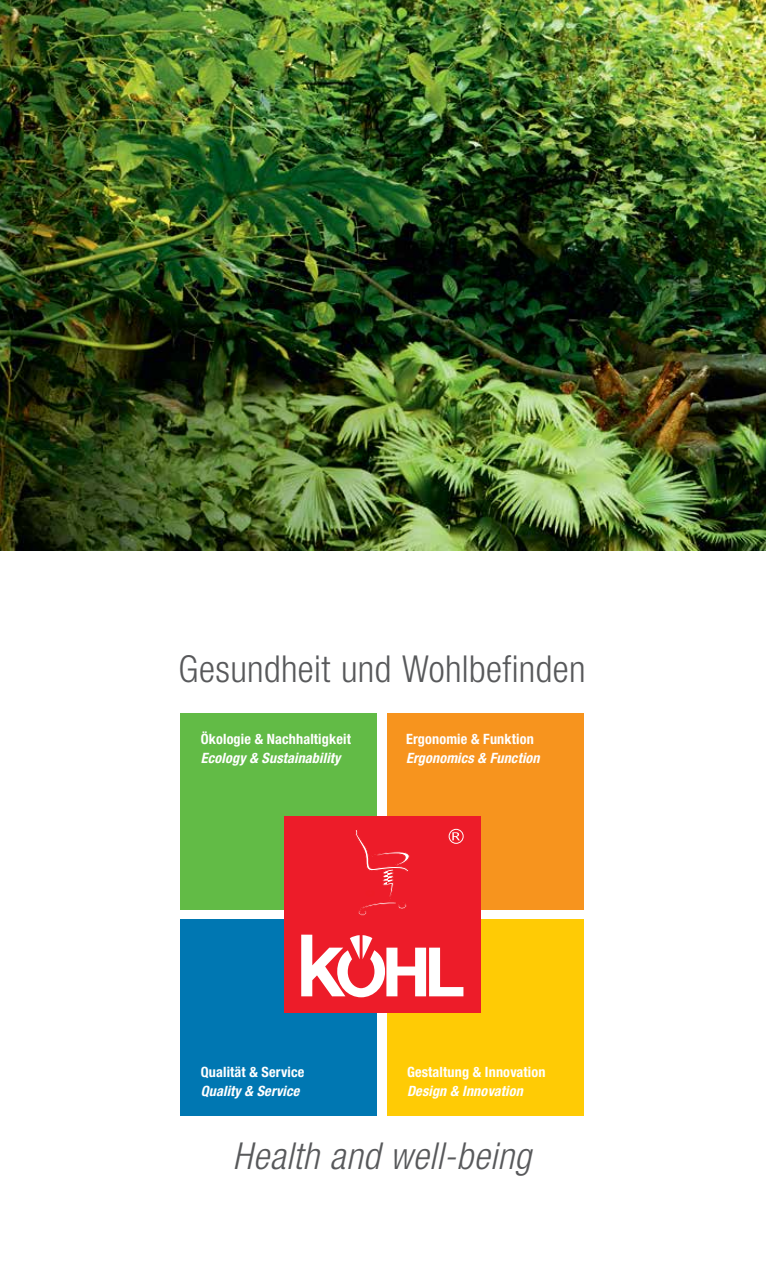
<style>
.page{position:relative;width:766px;height:1263px;background:#fff}
.page>*{position:absolute;margin:0;border:0;box-sizing:border-box;transform-origin:0 0}
.t1{font:300 condensed 37.2px "Helvetica Neue LT";letter-spacing:.01em;color:#58595b}
.t2{font:italic 300 condensed 37.2px "Helvetica Neue LT";letter-spacing:.015em;color:#58595b}
.t3{font:700 condensed 14.25px "Helvetica Neue LT";letter-spacing:.01em;color:#fff}
.t4{font:italic 700 condensed 14.25px "Helvetica Neue LT";letter-spacing:.01em;color:#fff}
</style>
<div class="page">
<img style="left:0;top:0;width:765px;height:551px">
<div style="left:181px;top:713px;width:196px;height:196px;background:#62bb46"></div>
<div style="left:181px;top:919px;width:196px;height:197px;background:#0077b2"></div>
<div style="left:387px;top:713px;width:196px;height:196px;background:#f7941e"></div>
<div style="left:387px;top:919px;width:196px;height:197px;background:#ffcb05"></div>
<div style="left:284px;top:816px;width:196px;height:197px;background:#ed1c29"></div>
<svg style="left:452px;top:832px;width:8px;height:8px"></svg>
<div style="left:448px;top:829px;width:15px;height:15px;border:1px solid #fff;border-radius:50%"></div>
<svg style="left:301px;top:935px;width:162px;height:62px"></svg>
<svg style="left:355px;top:830px;width:55px;height:86px"></svg>
<h1 class="t1" style="left:178px;top:647px;width:408px">Gesundheit und Wohlbefinden</h1>
<p class="t3" style="left:201px;top:730px;width:151px">Ökologie &amp; Nachhaltigkeit</p>
<p class="t4" style="left:201px;top:749px;width:141px">Ecology &amp; Sustainability</p>
<p class="t3" style="left:406px;top:730px;width:129px">Ergonomie &amp; Funktion</p>
<p class="t4" style="left:406px;top:749px;width:135px">Ergonomics &amp; Function</p>
<p class="t3" style="left:201px;top:1063px;width:105px">Qualität &amp; Service</p>
<p class="t4" style="left:201px;top:1082px;width:100px">Quality &amp; Service</p>
<p class="t3" style="left:407px;top:1063px;width:140px">Gestaltung &amp; Innovation</p>
<p class="t4" style="left:407px;top:1082px;width:117px">Design &amp; Innovation</p>
<h1 class="t2" style="left:233px;top:1135px;width:300px">Health and well-being</h1>
</div>
